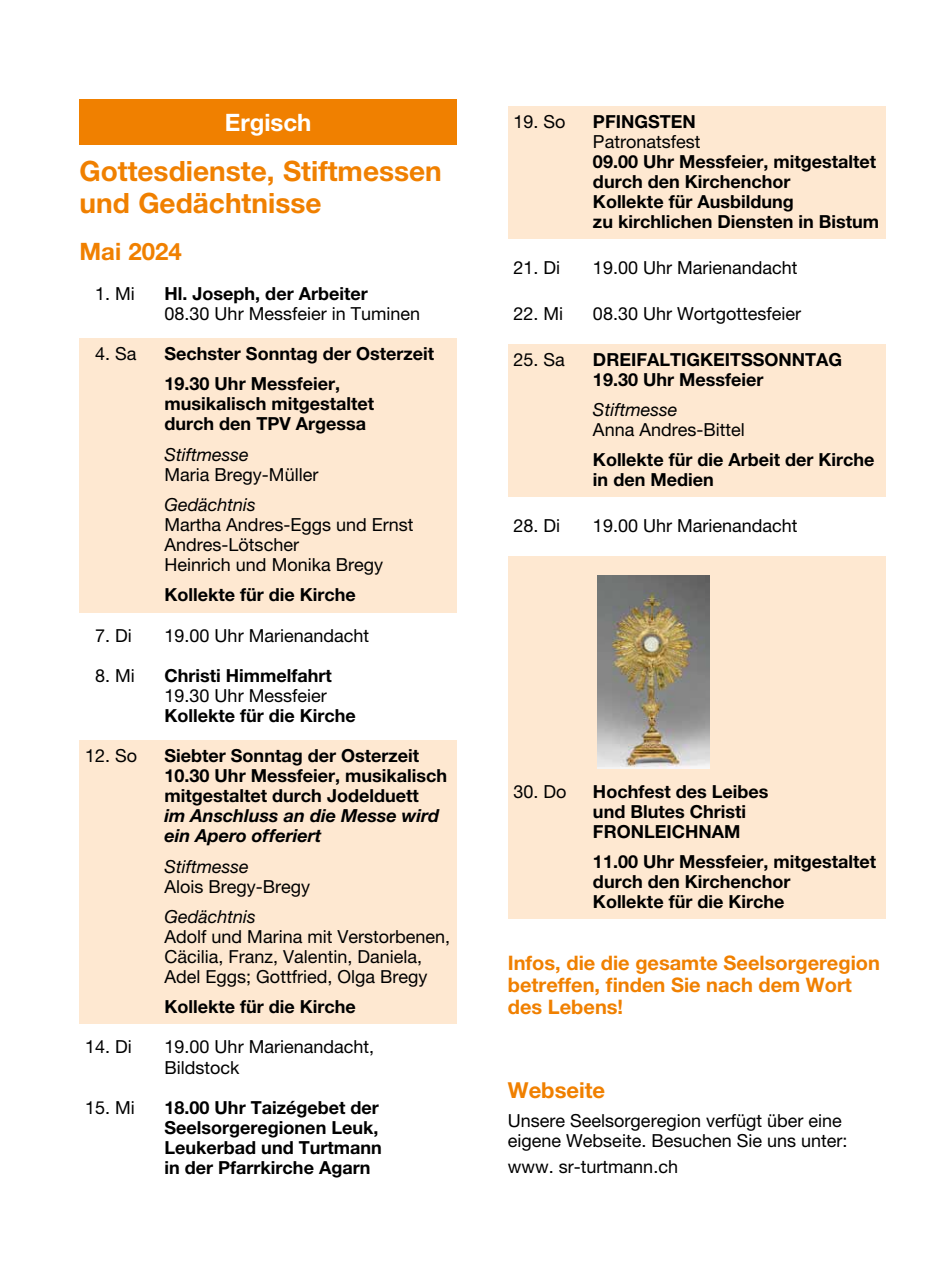
<style>
.page{position:relative;width:942px;height:1276px;background:#fff}
.page>*{position:absolute;margin:0;border:0;box-sizing:border-box;transform-origin:0 0}
.t1{font:700 28px/32px "Helvetica Neue LT Pro";color:#f08000}
.t2{font:700 24px "Helvetica Neue LT Pro";color:#f08000}
.t3{font:700 24px "Helvetica Neue LT Pro";color:#fff}
.t4{font:700 22px "Helvetica Neue LT Pro";color:#f08000}
.t5{font:700 20px/22px "Helvetica Neue LT Pro";color:#f08000}
.t6{font:700 18px/20px "Helvetica Neue LT Pro";color:#000}
.t7{font:18px/20px "Helvetica Neue LT Pro";color:#000}
.t8{font:italic 18px "Helvetica Neue LT Pro";color:#000}
.t9{font:italic 700 18px/20px "Helvetica Neue LT Pro";color:#000}
</style>
<div class="page">
<div style="left:79px;top:339px;width:377px;height:32px;background:#fee8d1"></div>
<div style="left:79px;top:369px;width:377px;height:32px;background:#fee8d1"></div>
<div style="left:79px;top:389px;width:377px;height:32px;background:#fee8d1"></div>
<div style="left:79px;top:419px;width:377px;height:32px;background:#fee8d1"></div>
<div style="left:79px;top:439px;width:377px;height:32px;background:#fee8d1"></div>
<div style="left:79px;top:469px;width:377px;height:32px;background:#fee8d1"></div>
<div style="left:79px;top:489px;width:377px;height:32px;background:#fee8d1"></div>
<div style="left:79px;top:509px;width:377px;height:53px;background:#fee8d1"></div>
<div style="left:79px;top:560px;width:377px;height:32px;background:#fee8d1"></div>
<div style="left:79px;top:580px;width:377px;height:32px;background:#fee8d1"></div>
<div style="left:79px;top:740px;width:377px;height:33px;background:#fee8d1"></div>
<div style="left:79px;top:760px;width:377px;height:53px;background:#fee8d1"></div>
<div style="left:79px;top:801px;width:377px;height:52px;background:#fee8d1"></div>
<div style="left:79px;top:851px;width:377px;height:32px;background:#fee8d1"></div>
<div style="left:79px;top:881px;width:377px;height:32px;background:#fee8d1"></div>
<div style="left:79px;top:901px;width:377px;height:32px;background:#fee8d1"></div>
<div style="left:79px;top:921px;width:377px;height:32px;background:#fee8d1"></div>
<div style="left:79px;top:941px;width:377px;height:53px;background:#fee8d1"></div>
<div style="left:79px;top:992px;width:377px;height:32px;background:#fee8d1"></div>
<div style="left:507px;top:106px;width:377px;height:32px;background:#fee8d1"></div>
<div style="left:507px;top:126px;width:377px;height:32px;background:#fee8d1"></div>
<div style="left:507px;top:146px;width:377px;height:52px;background:#fee8d1"></div>
<div style="left:507px;top:186px;width:377px;height:32px;background:#fee8d1"></div>
<div style="left:507px;top:206px;width:377px;height:32px;background:#fee8d1"></div>
<div style="left:507px;top:344px;width:377px;height:32px;background:#fee8d1"></div>
<div style="left:507px;top:374px;width:377px;height:32px;background:#fee8d1"></div>
<div style="left:507px;top:394px;width:377px;height:32px;background:#fee8d1"></div>
<div style="left:507px;top:424px;width:377px;height:32px;background:#fee8d1"></div>
<div style="left:507px;top:444px;width:377px;height:32px;background:#fee8d1"></div>
<div style="left:507px;top:464px;width:377px;height:32px;background:#fee8d1"></div>
<div style="left:507px;top:556px;width:377px;height:32px;background:#fee8d1"></div>
<div style="left:507px;top:576px;width:377px;height:32px;background:#fee8d1"></div>
<div style="left:507px;top:596px;width:377px;height:32px;background:#fee8d1"></div>
<div style="left:507px;top:616px;width:377px;height:32px;background:#fee8d1"></div>
<div style="left:507px;top:636px;width:377px;height:32px;background:#fee8d1"></div>
<div style="left:507px;top:656px;width:377px;height:32px;background:#fee8d1"></div>
<div style="left:507px;top:676px;width:377px;height:32px;background:#fee8d1"></div>
<div style="left:507px;top:696px;width:377px;height:32px;background:#fee8d1"></div>
<div style="left:507px;top:716px;width:377px;height:32px;background:#fee8d1"></div>
<div style="left:507px;top:736px;width:377px;height:32px;background:#fee8d1"></div>
<div style="left:507px;top:756px;width:377px;height:32px;background:#fee8d1"></div>
<div style="left:507px;top:776px;width:377px;height:32px;background:#fee8d1"></div>
<div style="left:507px;top:796px;width:377px;height:32px;background:#fee8d1"></div>
<div style="left:507px;top:826px;width:377px;height:32px;background:#fee8d1"></div>
<div style="left:507px;top:846px;width:377px;height:52px;background:#fee8d1"></div>
<div style="left:507px;top:886px;width:377px;height:32px;background:#fee8d1"></div>
<div style="left:79px;top:99px;width:377px;height:45px;background:#f08000"></div>
<img style="left:597px;top:575px;width:111px;height:193px">
<h2 class="t3" style="left:225px;top:107px;width:88px">Ergisch</h2>
<h1 class="t1" style="left:79px;top:155px;width:364px">Gottesdienste, Stiftmessen und Gedächtnisse</h1>
<h2 class="t2" style="left:79px;top:236px;width:104px">Mai 2024</h2>
<p class="t7" style="left:95px;top:283px;width:41px">1. Mi</p>
<p class="t6" style="left:164px;top:283px;width:204px">Hl. Joseph, der Arbeiter</p>
<p class="t7" style="left:164px;top:303px;width:257px">08.30 Uhr Messfeier in Tuminen</p>
<p class="t7" style="left:95px;top:343px;width:43px">4. Sa</p>
<p class="t6" style="left:164px;top:338px;width:271px;line-height:30.2px">Sechster Sonntag der Osterzeit<br>19.30 Uhr Messfeier,</p>
<p class="t6" style="left:164px;top:393px;width:211px">musikalisch mitgestaltet durch den TPV Argessa</p>
<p class="t8" style="left:164px;top:443px;width:86px">Stiftmesse</p>
<p class="t7" style="left:164px;top:464px;width:155px">Maria Bregy-Müller</p>
<p class="t8" style="left:164px;top:493px;width:93px">Gedächtnis</p>
<p class="t7" style="left:164px;top:514px;width:250px">Martha Andres-Eggs und Ernst<br>Andres-Lötscher<br>Heinrich und Monika Bregy</p>
<p class="t6" style="left:164px;top:584px;width:193px">Kollekte für die Kirche</p>
<p class="t7" style="left:95px;top:625px;width:38px">7. Di</p>
<p class="t7" style="left:164px;top:625px;width:206px">19.00 Uhr Marienandacht</p>
<p class="t7" style="left:95px;top:665px;width:41px">8. Mi</p>
<p class="t6" style="left:164px;top:665px;width:169px">Christi Himmelfahrt</p>
<p class="t7" style="left:164px;top:685px;width:164px">19.30 Uhr Messfeier</p>
<p class="t6" style="left:164px;top:705px;width:193px">Kollekte für die Kirche</p>
<p class="t7" style="left:85px;top:745px;width:54px">12. So</p>
<p class="t6" style="left:164px;top:745px;width:284px">Siebter Sonntag der Osterzeit<br>10.30 Uhr Messfeier, musikalisch mitgestaltet durch Jodelduett</p>
<p class="t9" style="left:164px;top:805px;width:276px">im Anschluss an die Messe wird ein Apero offeriert</p>
<p class="t8" style="left:164px;top:855px;width:86px">Stiftmesse</p>
<p class="t7" style="left:164px;top:876px;width:147px">Alois Bregy-Bregy</p>
<p class="t8" style="left:164px;top:905px;width:93px">Gedächtnis</p>
<p class="t7" style="left:164px;top:926px;width:287px">Adolf und Marina mit Verstorbenen,<br>Cäcilia, Franz, Valentin, Daniela,<br>Adel Eggs; Gottfried, Olga Bregy</p>
<p class="t6" style="left:164px;top:996px;width:193px">Kollekte für die Kirche</p>
<p class="t7" style="left:85px;top:1037px;width:48px">14. Di</p>
<p class="t7" style="left:164px;top:1037px;width:211px">19.00 Uhr Marienandacht,<br>Bildstock</p>
<p class="t7" style="left:85px;top:1097px;width:51px">15. Mi</p>
<p class="t6" style="left:164px;top:1097px;width:219px">18.00 Uhr Taizégebet der<br>Seelsorgeregionen Leuk,<br>Leukerbad und Turtmann in der Pfarrkirche Agarn</p>
<p class="t7" style="left:513px;top:111px;width:54px">19. So</p>
<p class="t6" style="left:592px;top:111px;width:104px">PFINGSTEN</p>
<p class="t7" style="left:592px;top:131px;width:109px">Patronatsfest</p>
<p class="t6" style="left:592px;top:151px;width:287px">09.00 Uhr Messfeier, mitgestaltet durch den Kirchenchor<br>Kollekte für Ausbildung<br>zu kirchlichen Diensten in Bistum</p>
<p class="t7" style="left:513px;top:257px;width:48px">21. Di</p>
<p class="t7" style="left:592px;top:257px;width:206px">19.00 Uhr Marienandacht</p>
<p class="t7" style="left:513px;top:303px;width:51px">22. Mi</p>
<p class="t7" style="left:592px;top:303px;width:210px">08.30 Uhr Wortgottesfeier</p>
<p class="t7" style="left:513px;top:349px;width:53px">25. Sa</p>
<p class="t6" style="left:592px;top:349px;width:250px">DREIFALTIGKEITSSONNTAG<br>19.30 Uhr Messfeier</p>
<p class="t8" style="left:592px;top:398px;width:86px">Stiftmesse</p>
<p class="t7" style="left:592px;top:419px;width:153px">Anna Andres-Bittel</p>
<p class="t6" style="left:592px;top:449px;width:283px">Kollekte für die Arbeit der Kirche in den Medien</p>
<p class="t7" style="left:513px;top:515px;width:48px">28. Di</p>
<p class="t7" style="left:592px;top:515px;width:206px">19.00 Uhr Marienandacht</p>
<p class="t7" style="left:513px;top:781px;width:55px">30. Do</p>
<p class="t6" style="left:592px;top:781px;width:177px">Hochfest des Leibes und Blutes Christi<br>FRONLEICHNAM</p>
<p class="t6" style="left:592px;top:851px;width:284px">11.00 Uhr Messfeier, mitgestaltet durch den Kirchenchor<br>Kollekte für die Kirche</p>
<p class="t5" style="left:507px;top:951px;width:373px">Infos, die die gesamte Seelsorgeregion betreffen, finden Sie nach dem Wort des Lebens!</p>
<p class="t4" style="left:507px;top:1076px;width:99px">Webseite</p>
<p class="t7" style="left:507px;top:1110px;width:341px">Unsere Seelsorgeregion verfügt über eine eigene Webseite. Besuchen Sie uns unter:</p>
<p class="t7" style="left:507px;top:1156px;width:171px">www. sr-turtmann.ch</p>
</div>
